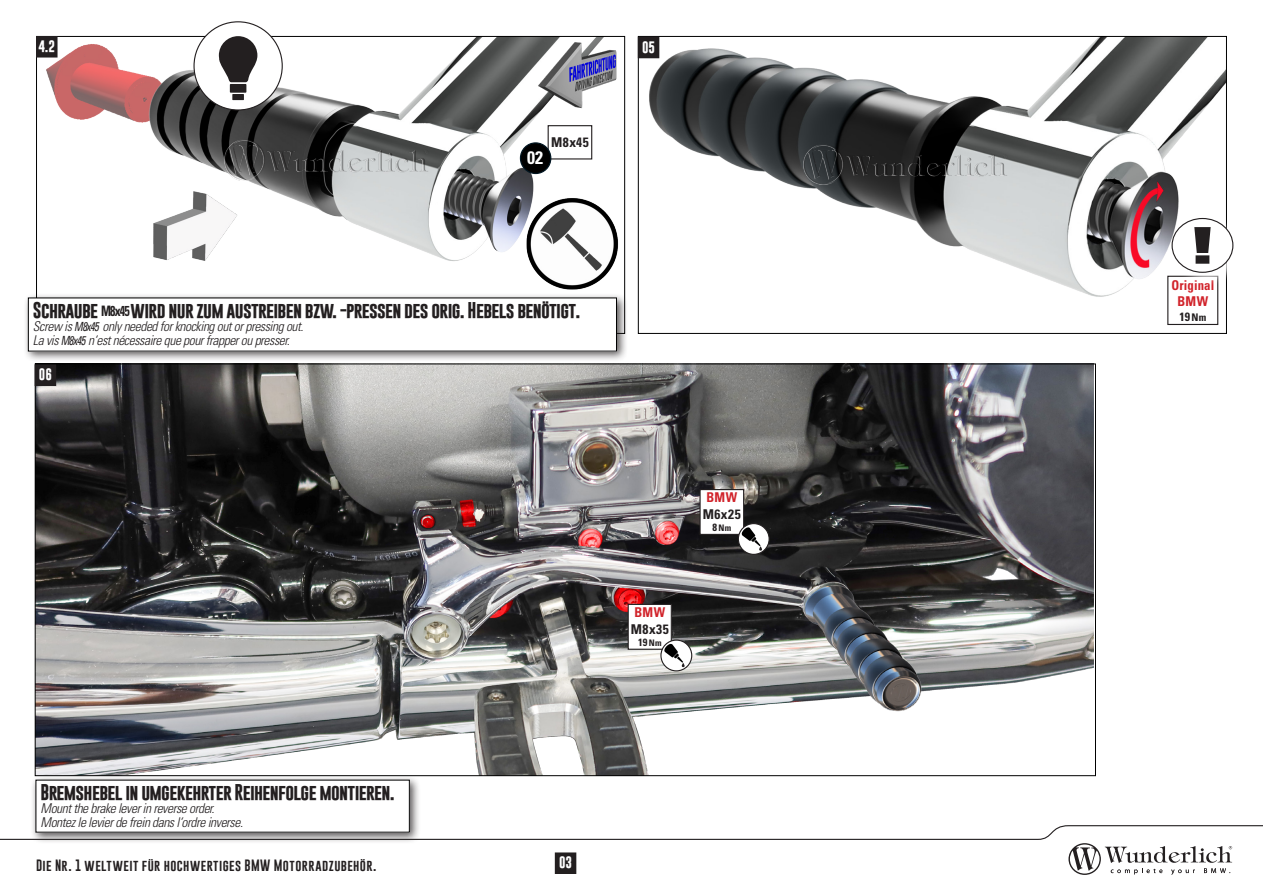
<style>
.page{position:relative;width:1263px;height:893px;background:#fff}
.page>*{position:absolute;margin:0;border:0;box-sizing:border-box;transform-origin:0 0}
.BU{font:700 condensed 18px "Univers LT Std";color:#fff}
.t1{font:700 16.5px "Gobold";letter-spacing:-.04em;color:#231f20}
.t2{font:italic 300 condensed 13.5px "Univers LT Std";letter-spacing:-.03em;color:#231f20}
.t3{font:700 condensed 13.5px/16.2px "Univers LT Std";letter-spacing:.015em;color:#d1232a;text-align:center;scale:.95 1}
.t4{font:700 condensed 13.5px "Univers LT Std";letter-spacing:.04em;color:#231f20}
.t5{font:12px "Gobold";letter-spacing:.035em;color:#231f20}
.t6{font:700 12px "Gobold";color:#fff}
.t7{font:700 condensed 12px "Univers LT Std";color:#231f20}
.t8{font:700 condensed 10.5px "Univers LT Std";color:#231f20}
.t9{font:700 condensed 9px "Univers LT Std";color:#231f20}
.s1{font-family:"Univers LT Std";font-stretch:condensed;font-size:14.4px}
.s2{font-weight:400;font-size:12.6px}
.s3{font-size:9px}
.s4{font-size:10.5px}
</style>
<div class="page">
<svg style="left:0;top:825px;width:1263px;height:50px"></svg>
<img style="left:38px;top:38px;width:580px;height:252px">
<img style="left:640px;top:38px;width:585px;height:287px">
<img style="left:37px;top:366px;width:1057px;height:408px">
<div style="left:555px;top:853px;width:21px;height:20px;background:#231f20"></div>
<div style="left:555px;top:853px;width:21px;height:21px;border:1px solid #231f20"></div>
<div style="left:1168px;top:276px;width:50px;height:48px;background:#fff"></div>
<div style="left:1167px;top:276px;width:51px;height:49px;border:1px solid #231f20"></div>
<img style="left:538px;top:38px;width:88px;height:76px">
<div style="left:700px;top:490px;width:44px;height:44px;background:#fff"></div>
<div style="left:699px;top:489px;width:45px;height:46px;border:1px solid #231f20"></div>
<div style="left:548px;top:126px;width:44px;height:33px;background:#fff"></div>
<div style="left:548px;top:125px;width:44px;height:35px;border:1px solid #231f20"></div>
<svg style="left:738px;top:524px;width:31px;height:30px"></svg>
<div style="left:738px;top:523px;width:32px;height:32px;border:1px solid #231f20;border-radius:50%"></div>
<svg style="left:741px;top:527px;width:21px;height:24px"></svg>
<div style="left:1170px;top:216px;width:77px;height:71px;background:#fff"></div>
<div style="left:1171px;top:218px;width:62px;height:55px;border:1px solid #231f20;border-radius:50%"></div>
<svg style="left:1194px;top:227px;width:17px;height:37px"></svg>
<div style="left:194px;top:22px;width:88px;height:88px;background:#fff;border-radius:50%"></div>
<div style="left:230px;top:84px;width:16px;height:9px;background:#231f20"></div>
<svg style="left:219px;top:36px;width:38px;height:46px"></svg>
<div style="left:232px;top:94px;width:12px;height:6px;background:#231f20"></div>
<div style="left:638px;top:37px;width:21px;height:21px;background:#231f20"></div>
<img style="left:803px;top:144px;width:206px;height:41px">
<img style="left:225px;top:139px;width:205px;height:41px">
<div style="left:23px;top:292px;width:605px;height:71px;background:#231f20;opacity:.75"></div>
<div style="left:28px;top:298px;width:588px;height:53px;background:#fff"></div>
<div style="left:37px;top:37px;width:20px;height:20px;background:#231f20"></div>
<div style="left:36px;top:36px;width:21px;height:21px;border:1px solid #231f20"></div>
<div style="left:35px;top:365px;width:21px;height:20px;background:#231f20"></div>
<div style="left:35px;top:365px;width:21px;height:21px;border:1px solid #231f20"></div>
<div style="left:30px;top:775px;width:391px;height:69px;background:#231f20;opacity:.75"></div>
<div style="left:36px;top:780px;width:373px;height:52px;background:#fff"></div>
<div style="left:628px;top:604px;width:43px;height:45px;background:#fff"></div>
<div style="left:628px;top:604px;width:44px;height:46px;border:1px solid #231f20"></div>
<svg style="left:661px;top:640px;width:31px;height:31px"></svg>
<div style="left:660px;top:639px;width:32px;height:32px;border:1px solid #231f20;border-radius:50%"></div>
<svg style="left:663px;top:643px;width:22px;height:24px"></svg>
<div style="left:520px;top:143px;width:31px;height:30px;background:#000;border-radius:50%"></div>
<div style="left:520px;top:142px;width:31px;height:32px;border:1px solid #011622;border-radius:50%"></div>
<p class="t6" style="left:38px;top:38px;width:18px">4.2</p>
<p class="BU" style="left:527px;top:146px;width:17px">02</p>
<p class="t4" style="left:551px;top:134px;width:39px">M8x45</p>
<p class="t6" style="left:642px;top:39px;width:15px">05</p>
<p class="t1" style="left:33px;top:299px;width:549px">Schraube <span class="s1">M8x45</span>wird nur zum austreiben bzw. -pressen des orig. Hebels benötigt.</p>
<p class="t2" style="left:33px;top:318px;width:272px">Screw is <span class="s2">M8x45</span> only needed for knocking out or pressing out.</p>
<p class="t2" style="left:33px;top:332px;width:258px">La vis <span class="s2">M8x45</span> n‘est nécessaire que pour frapper ou presser.</p>
<p class="t6" style="left:39px;top:367px;width:15px">06</p>
<p class="t3" style="left:634px;top:604px;width:34px">BMW</p>
<p class="t4" style="left:631px;top:620px;width:39px">M8x35</p>
<p class="t8" style="left:638px;top:636px;width:25px">19<span class="s3">Nm</span></p>
<p class="t3" style="left:706px;top:489px;width:34px">BMW</p>
<p class="t4" style="left:703px;top:506px;width:39px">M6x25</p>
<p class="t9" style="left:712px;top:523px;width:20px"><span class="s4">8</span>Nm</p>
<p class="t1" style="left:41px;top:781px;width:356px">Bremshebel in umgekehrter Reihenfolge montieren.</p>
<p class="t2" style="left:41px;top:800px;width:176px">Mount the brake lever in reverse order.</p>
<p class="t2" style="left:41px;top:814px;width:204px">Montez le levier de frein dans l‘ordre inverse.</p>
<p class="t5" style="left:36px;top:858px;width:342px">Die Nr. 1 weltweit für hochwertiges BMW Motorradzubehör.</p>
<p class="t6" style="left:559px;top:855px;width:15px">03</p>
<p class="t3" style="left:1171px;top:277px;width:47px">Original<br>BMW</p>
<p class="t7" style="left:1179px;top:309px;width:28px">19<span class="s4">Nm</span></p>
</div>
